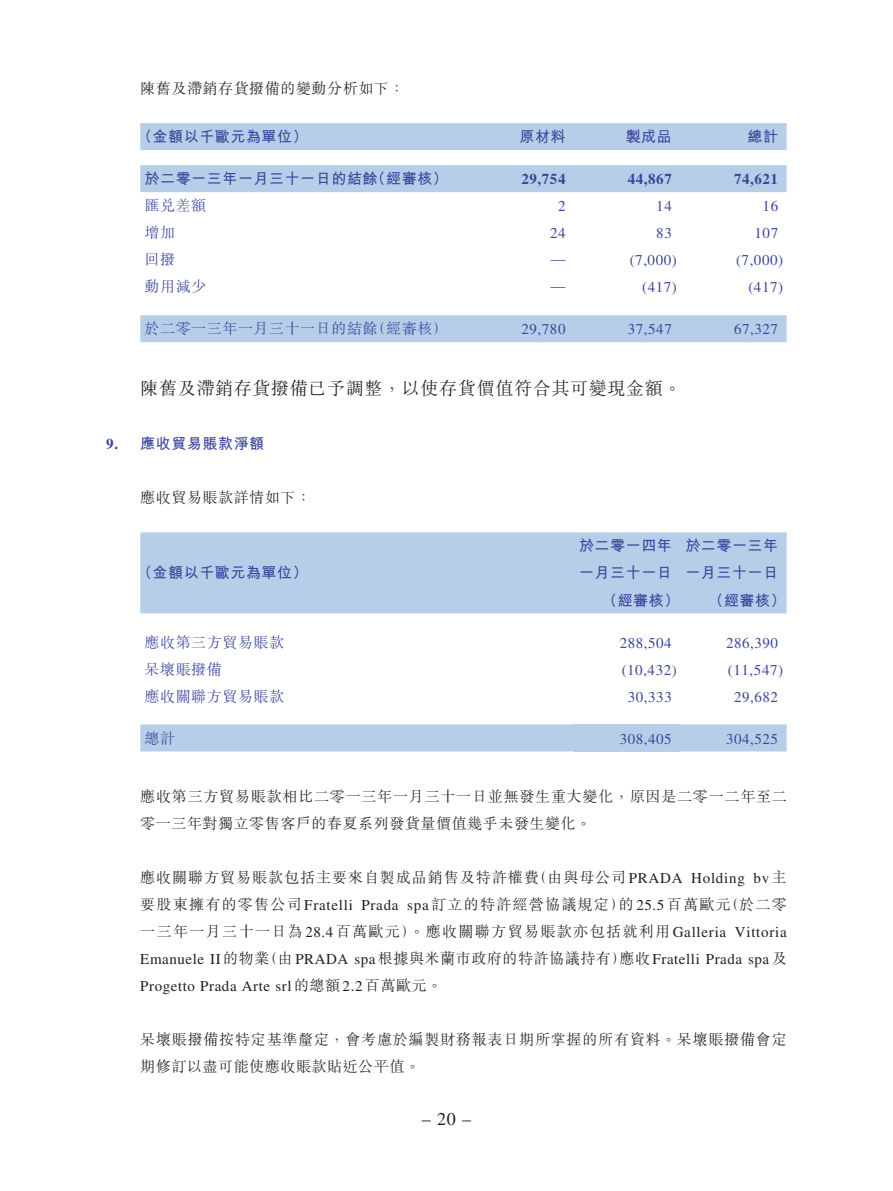
<style>
.page{position:relative;width:893px;height:1191px;background:#fff}
.page>*{position:absolute;margin:0;border:0;box-sizing:border-box;transform-origin:0 0}
._1__內文{font:300 18px "M Sung HK";letter-spacing:.04em;color:#231f20}
.t1{font:18px "Times LT Std";color:#231f20}
._2__附註內文{font:300 15px/27px "M Sung HK";letter-spacing:.055em;color:#231f20}
._2__附註內文-2{font:15px "Times LT Std";letter-spacing:.035em;color:#3b459d}
._2__附註內文-3{font:700 15px "M Hei HK";letter-spacing:.04em;color:#3b459d}
._2__附註內文-4{font:300 15px "M Sung HK";letter-spacing:.04em;color:#3b459d}
._2__附註內文-5{font:700 15px "Times LT Std";letter-spacing:.035em;color:#3b459d}
.s1{font-family:"Times LT Std"}
.s2{font-family:"Times LT Std";font-weight:400}
</style>
<div class="page">
<svg style="left:140px;top:123px;width:647px;height:219px"></svg>
<div style="left:140px;top:165px;width:647px;height:27px;background:#b6cee8"></div>
<svg style="left:140px;top:532px;width:647px;height:219px"></svg>
<div style="left:574px;top:724px;width:106px;height:27px;background:#b6cee8"></div>
<p class="_2__附註內文" style="left:140px;top:74px;width:266px">陳舊及滯銷存貨撥備的變動分析如下：</p>
<p class="_2__附註內文-3" style="left:137px;top:126px;width:172px">（金額以千歐元為單位）</p>
<p class="_2__附註內文-3" style="left:519px;top:126px;width:48px">原材料</p>
<p class="_2__附註內文-3" style="left:626px;top:126px;width:48px">製成品</p>
<p class="_2__附註內文-3" style="left:748px;top:126px;width:32px">總計</p>
<p class="_2__附註內文-3" style="left:145px;top:168px;width:305px">於二零一三年一月三十一日的結餘（經審核）</p>
<p class="_2__附註內文-5" style="left:521px;top:170px;width:46px">29,754</p>
<p class="_2__附註內文-5" style="left:628px;top:170px;width:46px">44,867</p>
<p class="_2__附註內文-5" style="left:734px;top:170px;width:46px">74,621</p>
<p class="_2__附註內文-4" style="left:145px;top:195px;width:63px">匯兌差額</p>
<p class="_2__附註內文-2" style="left:558px;top:198px;width:9px">2</p>
<p class="_2__附註內文-2" style="left:656px;top:198px;width:17px">14</p>
<p class="_2__附註內文-2" style="left:763px;top:198px;width:17px">16</p>
<p class="_2__附註內文-4" style="left:145px;top:222px;width:32px">增加</p>
<p class="_2__附註內文-2" style="left:550px;top:225px;width:17px">24</p>
<p class="_2__附註內文-2" style="left:656px;top:225px;width:17px">83</p>
<p class="_2__附註內文-2" style="left:754px;top:225px;width:25px">107</p>
<p class="_2__附註內文-4" style="left:145px;top:249px;width:32px">回撥</p>
<p class="_2__附註內文-2" style="left:551px;top:251px;width:16px">—</p>
<p class="_2__附註內文-2" style="left:630px;top:252px;width:49px">(7,000)</p>
<p class="_2__附註內文-2" style="left:736px;top:252px;width:49px">(7,000)</p>
<p class="_2__附註內文-4" style="left:145px;top:276px;width:63px">動用減少</p>
<p class="_2__附註內文-2" style="left:551px;top:278px;width:16px">—</p>
<p class="_2__附註內文-2" style="left:642px;top:279px;width:36px">(417)</p>
<p class="_2__附註內文-2" style="left:748px;top:279px;width:36px">(417)</p>
<p class="_2__附註內文-4" style="left:145px;top:318px;width:305px">於二零一三年一月三十一日的結餘（經審核）</p>
<p class="_2__附註內文-2" style="left:521px;top:321px;width:46px">29,780</p>
<p class="_2__附註內文-2" style="left:628px;top:321px;width:46px">37,547</p>
<p class="_2__附註內文-2" style="left:734px;top:321px;width:46px">67,327</p>
<p class="_1__內文" style="left:140px;top:376px;width:543px">陳舊及滯銷存貨撥備已予調整，以使存貨價值符合其可變現金額。</p>
<p class="_2__附註內文-3" style="left:106px;top:433px;width:159px"><span class="s1">9.</span> 應收貿易賬款淨額</p>
<p class="_2__附註內文" style="left:140px;top:483px;width:172px">應收貿易賬款詳情如下：</p>
<p class="_2__附註內文-3" style="left:137px;top:562px;width:172px">（金額以千歐元為單位）</p>
<p class="_2__附註內文-3" style="left:579px;top:535px;width:94px">於二零一四年</p>
<p class="_2__附註內文-3" style="left:579px;top:562px;width:94px">一月三十一日</p>
<p class="_2__附註內文-3" style="left:602px;top:589px;width:79px">（經審核）</p>
<p class="_2__附註內文-3" style="left:685px;top:535px;width:94px">於二零一三年</p>
<p class="_2__附註內文-3" style="left:685px;top:562px;width:94px">一月三十一日</p>
<p class="_2__附註內文-3" style="left:708px;top:589px;width:79px">（經審核）</p>
<p class="_2__附註內文-4" style="left:145px;top:631px;width:141px">應收第三方貿易賬款</p>
<p class="_2__附註內文-2" style="left:620px;top:634px;width:54px">288,504</p>
<p class="_2__附註內文-2" style="left:726px;top:634px;width:54px">286,390</p>
<p class="_2__附註內文-4" style="left:145px;top:658px;width:79px">呆壞賬撥備</p>
<p class="_2__附註內文-2" style="left:622px;top:661px;width:57px">(10,432)</p>
<p class="_2__附註內文-2" style="left:728px;top:661px;width:57px">(11,547)</p>
<p class="_2__附註內文-4" style="left:145px;top:685px;width:141px">應收關聯方貿易賬款</p>
<p class="_2__附註內文-2" style="left:628px;top:688px;width:46px">30,333</p>
<p class="_2__附註內文-2" style="left:734px;top:688px;width:46px">29,682</p>
<p class="_2__附註內文-4" style="left:145px;top:727px;width:32px">總計</p>
<p class="_2__附註內文-2" style="left:620px;top:730px;width:54px">308,405</p>
<p class="_2__附註內文-2" style="left:726px;top:730px;width:54px">304,525</p>
<p class="_2__附註內文" style="left:140px;top:781px;width:648px">應收第三方貿易賬款相比二零一三年一月三十一日並無發生重大變化，原因是二零一二年至二零一三年對獨立零售客戶的春夏系列發貨量價值幾乎未發生變化。</p>
<p class="_2__附註內文" style="left:140px;top:862px;width:648px;text-align:justify">應收關聯方貿易賬款包括主要來自製成品銷售及特許權費（由與母公司<span class="s2">PRADA Holding bv</span>主要股東擁有的零售公司<span class="s2">Fratelli Prada spa</span>訂立的特許經營協議規定）的<span class="s2">25.5</span>百萬歐元（於二零一三年一月三十一日為<span class="s2">28.4</span>百萬歐元）。應收關聯方貿易賬款亦包括就利用<span class="s2">Galleria Vittoria Emanuele II</span>的物業（由<span class="s2">PRADA spa</span>根據與米蘭市政府的特許協議持有）應收<span class="s2">Fratelli Prada spa</span>及<span class="s2">Progetto Prada Arte srl</span>的總額<span class="s2">2.2</span>百萬歐元。</p>
<p class="_2__附註內文" style="left:140px;top:1024px;width:648px">呆壞賬撥備按特定基準釐定，會考慮於編製財務報表日期所掌握的所有資料。呆壞賬撥備會定期修訂以盡可能使應收賬款貼近公平值。</p>
<p class="t1" style="left:422px;top:1109px;width:51px">–20–</p>
</div>
